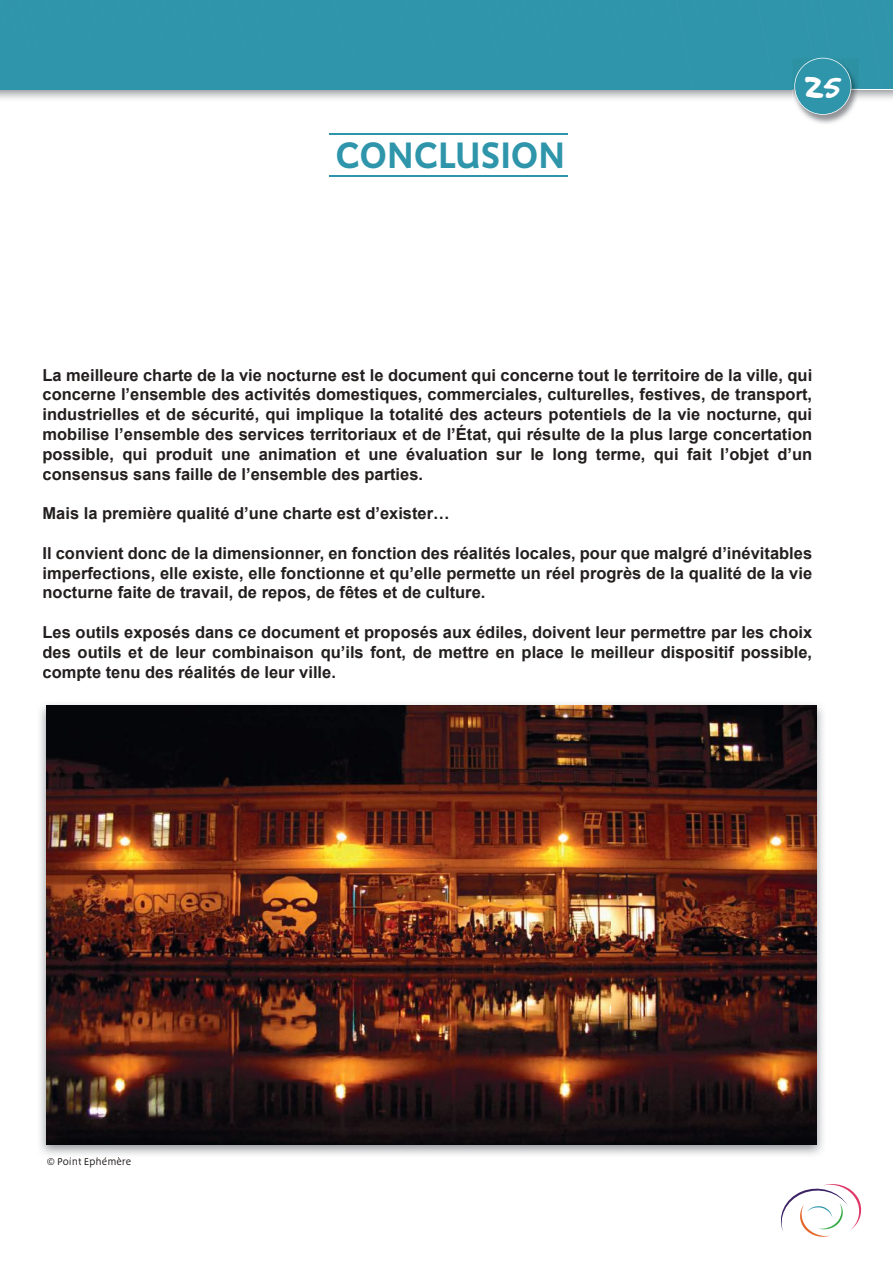
<style>
.page{position:relative;width:893px;height:1263px;background:#fff}
.page>*{position:absolute;margin:0;border:0;box-sizing:border-box;transform-origin:0 0}
.t1{font:45.15px "Good Dog Plain";color:#fff}
.t2{font:600 38.1px "Megano";color:#2e95aa}
.t3{font:700 16.5px/19.8px "Arial";color:#241f1f;text-align:justify}
.t4{font:10.5px "Megano";color:#241f1f}
</style>
<div class="page">
<img style="left:804px;top:115px;width:43px;height:9px">
<svg style="left:0;top:0;width:893px;height:115px;background:#56a7b8"></svg>
<svg style="left:781px;top:1184px;width:80px;height:53px"></svg>
<hr style="left:330px;top:175px;width:238px;height:1px;background:#2e95aa">
<hr style="left:330px;top:133px;width:238px;height:1px;background:#2e95aa">
<img style="left:40px;top:704px;width:783px;height:451px">
<img style="left:47px;top:706px;width:769px;height:438px">
<h2 class="t2" style="left:336px;top:133px;width:231px">CONCLUSION</h2>
<h1 class="t1" style="left:804px;top:69px;width:38px">25</h1>
<p class="t3" style="left:43px;top:365px;width:771px">La meilleure charte de la vie nocturne est le document qui concerne tout le territoire de la ville, qui concerne l’ensemble des activités domestiques, commerciales, culturelles, festives, de transport, industrielles et de sécurité, qui implique la totalité des acteurs potentiels de la vie nocturne, qui mobilise l’ensemble des services territoriaux et de l’État, qui résulte de la plus large concertation possible, qui produit une animation et une évaluation sur le long terme, qui fait l’objet d’un consensus sans faille de l’ensemble des parties.</p>
<p class="t3" style="left:43px;top:504px;width:409px">Mais la première qualité d’une charte est d’exister…</p>
<p class="t3" style="left:43px;top:544px;width:771px">Il convient donc de la dimensionner, en fonction des réalités locales, pour que malgré d’inévitables imperfections, elle existe, elle fonctionne et qu’elle permette un réel progrès de la qualité de la vie nocturne faite de travail, de repos, de fêtes et de culture.</p>
<p class="t3" style="left:43px;top:623px;width:771px">Les outils exposés dans ce document et proposés aux édiles, doivent leur permettre par les choix des outils et de leur combinaison qu’ils font, de mettre en place le meilleur dispositif possible, compte tenu des réalités de leur ville.</p>
<p class="t4" style="left:47px;top:1155px;width:86px">© Point Ephémère</p>
</div>
